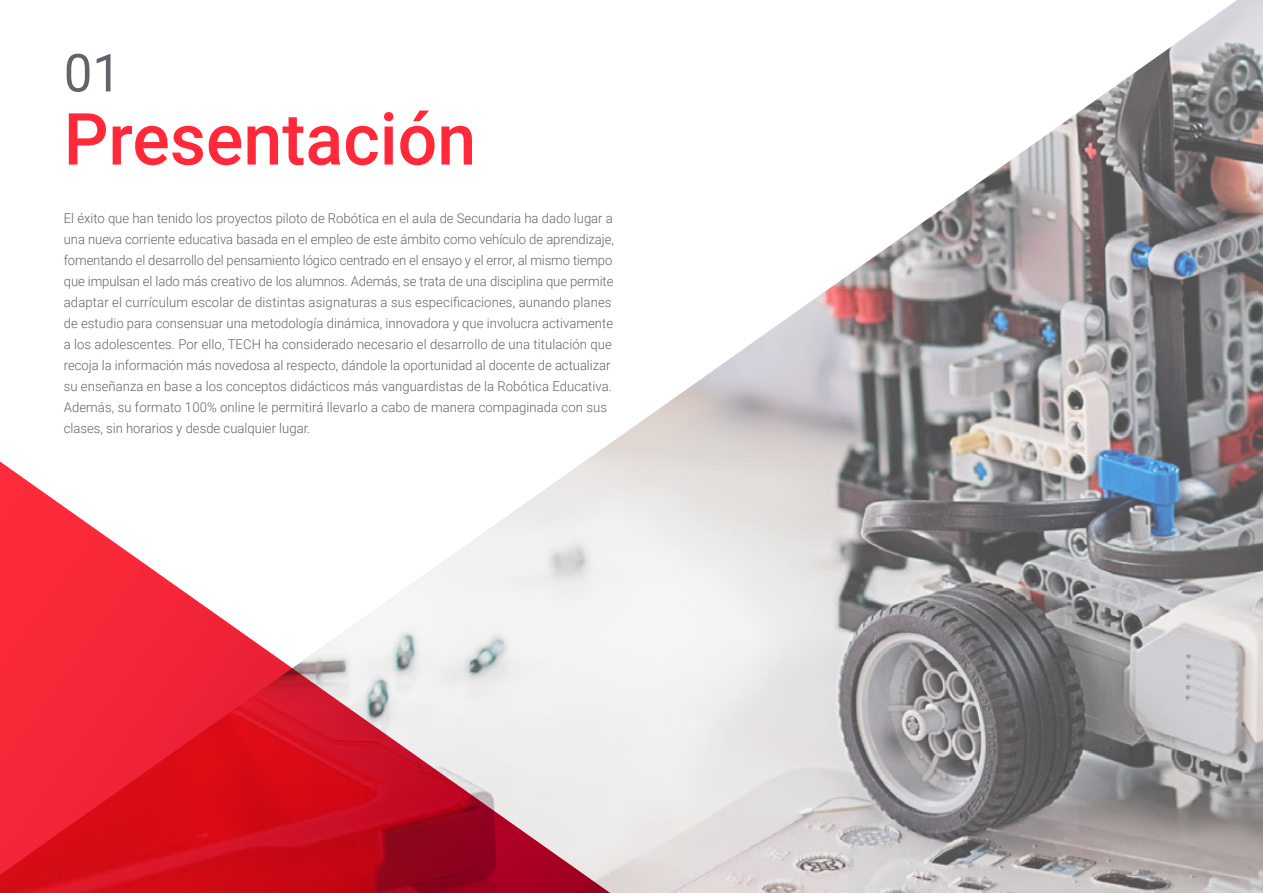
<style>
.page{position:relative;width:1263px;height:893px;background:#fff}
.page>*{position:absolute;margin:0;border:0;box-sizing:border-box;transform-origin:0 0}
.t1{font:500 72px "Roboto";color:#ff293a}
.t2{font:52.5px "Roboto";color:#61646a}
.t3{font:300 13.5px/21px "Roboto";color:#61646a}
</style>
<div class="page">
<img style="left:607px;top:0;width:656px;height:893px">
<svg style="left:0;top:446px;width:640px;height:447px"></svg>
<h2 class="t2" style="left:64px;top:36px;width:59px">01</h2>
<h1 class="t1" style="left:64px;top:89px;width:414px">Presentación</h1>
<p class="t3" style="left:64px;top:207px;width:552px">El éxito que han tenido los proyectos piloto de Robótica en el aula de Secundaria ha dado lugar a una nueva corriente educativa basada en el empleo de este ámbito como vehículo de aprendizaje, fomentando el desarrollo del pensamiento lógico centrado en el ensayo y el error, al mismo tiempo que impulsan el lado más creativo de los alumnos. Además, se trata de una disciplina que permite adaptar el currículum escolar de distintas asignaturas a sus especificaciones, aunando planes de estudio para consensuar una metodología dinámica, innovadora y que involucra activamente a los adolescentes. Por ello, TECH ha considerado necesario el desarrollo de una titulación que recoja la información más novedosa al respecto, dándole la oportunidad al docente de actualizar su enseñanza en base a los conceptos didácticos más vanguardistas de la Robótica Educativa.<br>Además, su formato 100% online le permitirá llevarlo a cabo de manera compaginada con sus clases, sin horarios y desde cualquier lugar.</p>
</div>
